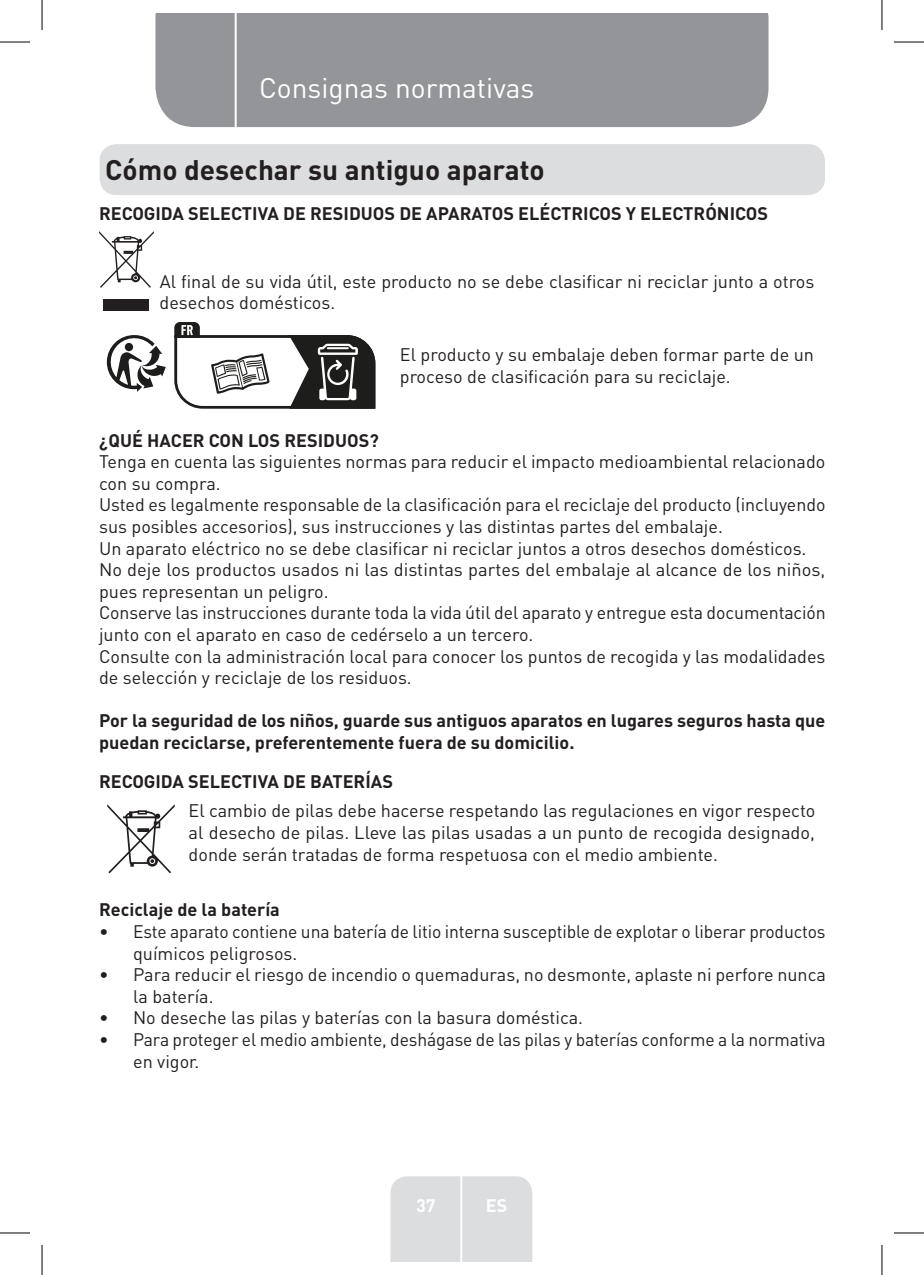
<style>
.page{position:relative;width:924px;height:1275px;background:#fff}
.page>*{position:absolute;margin:0;border:0;box-sizing:border-box;transform-origin:0 0}
.Headline-01{font:700 28px "DIN Pro";color:#231f20}
.t1{font:28px "DIN Pro";color:#fff}
.t2{font:23.8px "Myriad Pro";color:#000}
.Body{font:18px/21.6px "DIN Pro";color:#231f20}
.Body-2{font:700 18px/21.6px "DIN Pro";color:#231f20}
.Headline-02{font:700 18px "DIN Pro";color:#231f20}
.Body_SB{font:700 18px "DIN Pro";color:#231f20}
.Headline-02_SB{font:700 18px "DIN Pro";color:#231f20}
.t3{font:700 18px "DIN Pro";color:#fff}
</style>
<div class="page">
<div style="left:155px;top:14px;width:613px;height:113px;background:#939598"></div>
<div style="left:390px;top:1176px;width:142px;height:85px;background:#dcdddf"></div>
<hr style="left:460px;top:1153px;width:2px;height:108px;background:#fff">
<hr style="left:234px;top:14px;width:2px;height:116px;background:#fff">
<div style="left:99px;top:144px;width:725px;height:51px;background:#dcdddf;border-radius:17px"></div>
<svg style="left:99px;top:231px;width:55px;height:57px"></svg>
<div style="left:104px;top:299px;width:45px;height:11px;background:#231f20"></div>
<svg style="left:106px;top:322px;width:270px;height:87px"></svg>
<svg style="left:107px;top:804px;width:68px;height:70px"></svg>
<hr style="left:0;top:42px;width:30px;height:1px;background:#000">
<hr style="left:893px;top:42px;width:30px;height:1px;background:#000">
<hr style="left:0;top:1232px;width:30px;height:1px;background:#000">
<hr style="left:893px;top:1232px;width:30px;height:1px;background:#000">
<hr style="left:42px;top:0;width:1px;height:30px;background:#000">
<hr style="left:42px;top:1245px;width:1px;height:30px;background:#000">
<hr style="left:881px;top:0;width:1px;height:30px;background:#000">
<hr style="left:881px;top:1245px;width:1px;height:30px;background:#000">
<h1 class="t1" style="left:259px;top:69px;width:277px">Consignas normativas</h1>
<p class="Headline-01" style="left:105px;top:151px;width:441px">Cómo desechar su antiguo aparato</p>
<p class="Headline-02" style="left:99px;top:201px;width:670px">RECOGIDA SELECTIVA DE RESIDUOS DE APARATOS ELÉCTRICOS Y ELECTRÓNICOS</p>
<p class="Body" style="left:159px;top:270px;width:656px">Al final de su vida útil, este producto no se debe clasificar ni reciclar junto a otros desechos domésticos.</p>
<p class="Body" style="left:399px;top:343px;width:415px">El producto y su embalaje deben formar parte de un proceso de clasificación para su reciclaje.</p>
<p class="Body-2" style="left:99px;top:428px;width:281px">¿QUÉ HACER CON LOS RESIDUOS?</p>
<p class="Body" style="left:99px;top:450px;width:727px">Tenga en cuenta las siguientes normas para reducir el impacto medioambiental relacionado con su compra.</p>
<p class="Body" style="left:99px;top:493px;width:727px">Usted es legalmente responsable de la clasificación para el reciclaje del producto (incluyendo sus posibles accesorios), sus instrucciones y las distintas partes del embalaje.</p>
<p class="Body" style="left:99px;top:536px;width:708px">Un aparato eléctrico no se debe clasificar ni reciclar juntos a otros desechos domésticos.</p>
<p class="Body" style="left:99px;top:558px;width:727px">No deje los productos usados ni las distintas partes del embalaje al alcance de los niños, pues representan un peligro.</p>
<p class="Body" style="left:99px;top:601px;width:728px">Conserve las instrucciones durante toda la vida útil del aparato y entregue esta documentación junto con el aparato en caso de cedérselo a un tercero.</p>
<p class="Body" style="left:99px;top:644px;width:727px">Consulte con la administración local para conocer los puntos de recogida y las modalidades de selección y reciclaje de los residuos.</p>
<p class="Body-2" style="left:99px;top:709px;width:727px">Por la seguridad de los niños, guarde sus antiguos aparatos en lugares seguros hasta que puedan reciclarse, preferentemente fuera de su domicilio.</p>
<p class="Body_SB" style="left:99px;top:769px;width:295px">RECOGIDA SELECTIVA DE BATERÍAS</p>
<p class="Body" style="left:188px;top:799px;width:628px;text-align:justify">El cambio de pilas debe hacerse respetando las regulaciones en vigor respecto al desecho de pilas. Lleve las pilas usadas a un punto de recogida designado, donde serán tratadas de forma respetuosa con el medio ambiente.</p>
<p class="Headline-02_SB" style="left:99px;top:897px;width:182px">Reciclaje de la batería</p>
<p class="Body" style="left:133px;top:920px;width:693px;text-indent:-34px">• Este aparato contiene una batería de litio interna susceptible de explotar o liberar productos químicos peligrosos.</p>
<p class="Body" style="left:133px;top:963px;width:693px;text-indent:-34px">• Para reducir el riesgo de incendio o quemaduras, no desmonte, aplaste ni perfore nunca la batería.</p>
<p class="Body" style="left:99px;top:1006px;width:485px">• No deseche las pilas y baterías con la basura doméstica.</p>
<p class="Body" style="left:133px;top:1028px;width:693px;text-indent:-34px">• Para proteger el medio ambiente, deshágase de las pilas y baterías conforme a la normativa en vigor.</p>
<p class="t2" style="left:130px;top:956px;width:31px">OK</p>
<p class="t3" style="left:416px;top:1192px;width:21px">37</p>
<p class="t3" style="left:485px;top:1192px;width:23px">ES</p>
</div>
